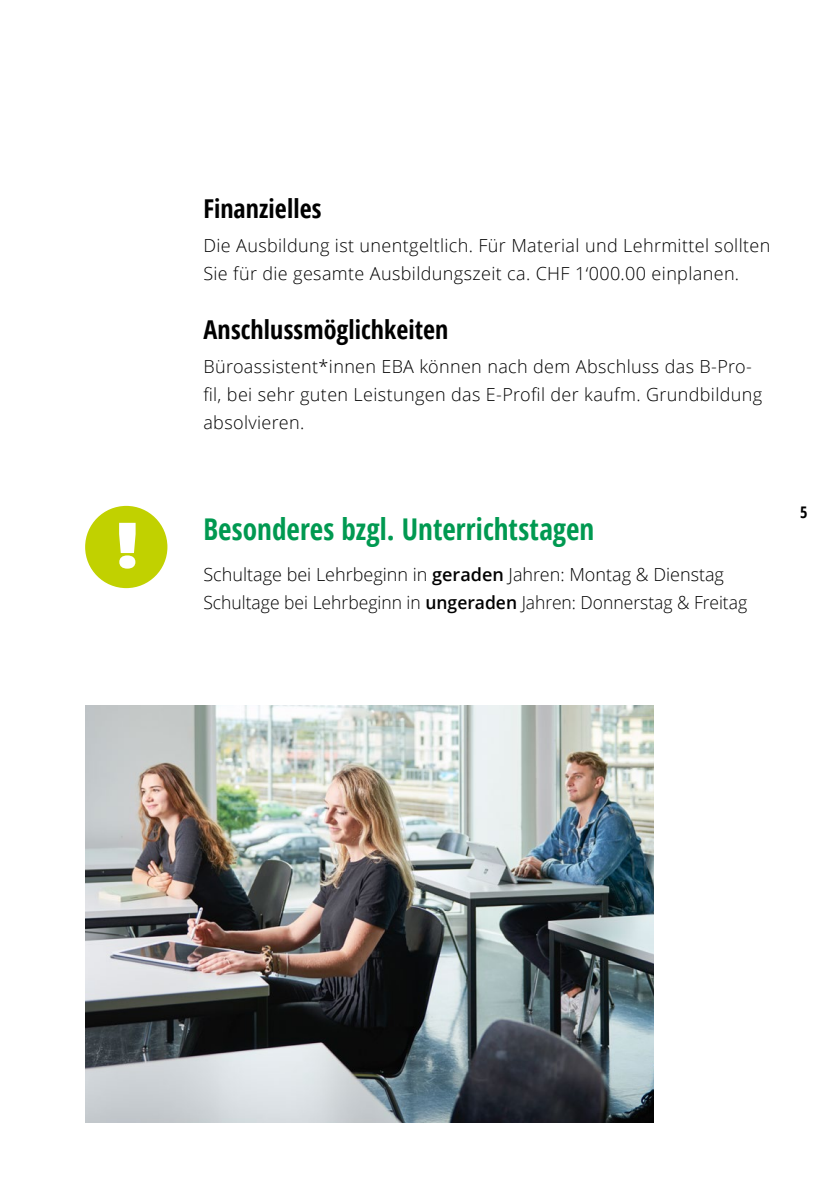
<style>
.page{position:relative;width:840px;height:1191px;background:#fff}
.page>*{position:absolute;margin:0;border:0;box-sizing:border-box;transform-origin:0 0}
.t1{font:700 condensed 30px "Open Sans";letter-spacing:.005em;color:#009951}
.t2{font:700 condensed 26px "Open Sans";letter-spacing:.005em;color:#000}
.t3{font:300 18px/28px "Open Sans";letter-spacing:.02em;color:#000}
.t4{font:300 18px/28px "Open Sans";color:#000}
.t5{font:700 condensed 16px "Open Sans";color:#000}
.s1{font-weight:600}
</style>
<div class="page">
<img style="left:85px;top:705px;width:568px;height:418px">
<div style="left:85px;top:506px;width:82px;height:82px;background:#c1d100;border-radius:50%"></div>
<svg style="left:119px;top:523px;width:16px;height:45px"></svg>
<h2 class="t2" style="left:203px;top:191px;width:120px">Finanzielles</h2>
<p class="t3" style="left:203px;top:231px;width:568px">Die Ausbildung ist unentgeltlich. Für Material und Lehrmittel sollten<br>Sie für die gesamte Ausbildungszeit ca. CHF 1‘000.00 einplanen.</p>
<h2 class="t2" style="left:203px;top:312px;width:246px">Anschlussmöglichkeiten</h2>
<p class="t3" style="left:203px;top:352px;width:560px">Büroassistent*innen EBA können nach dem Abschluss das B-Pro&shy;fil, bei sehr guten Leistungen das E-Profil der kaufm. Grundbildung absolvieren.</p>
<h1 class="t1" style="left:203px;top:508px;width:392px">Besonderes bzgl. Unterrichtstagen</h1>
<p class="t4" style="left:203px;top:560px;width:545px">Schultage bei Lehrbeginn in <span class="s1">geraden</span> Jahren: Montag &amp; Dienstag<br>Schultage bei Lehrbeginn in <span class="s1">ungeraden</span> Jahren: Donnerstag &amp; Freitag</p>
<p class="t5" style="left:799px;top:501px;width:9px">5</p>
</div>
